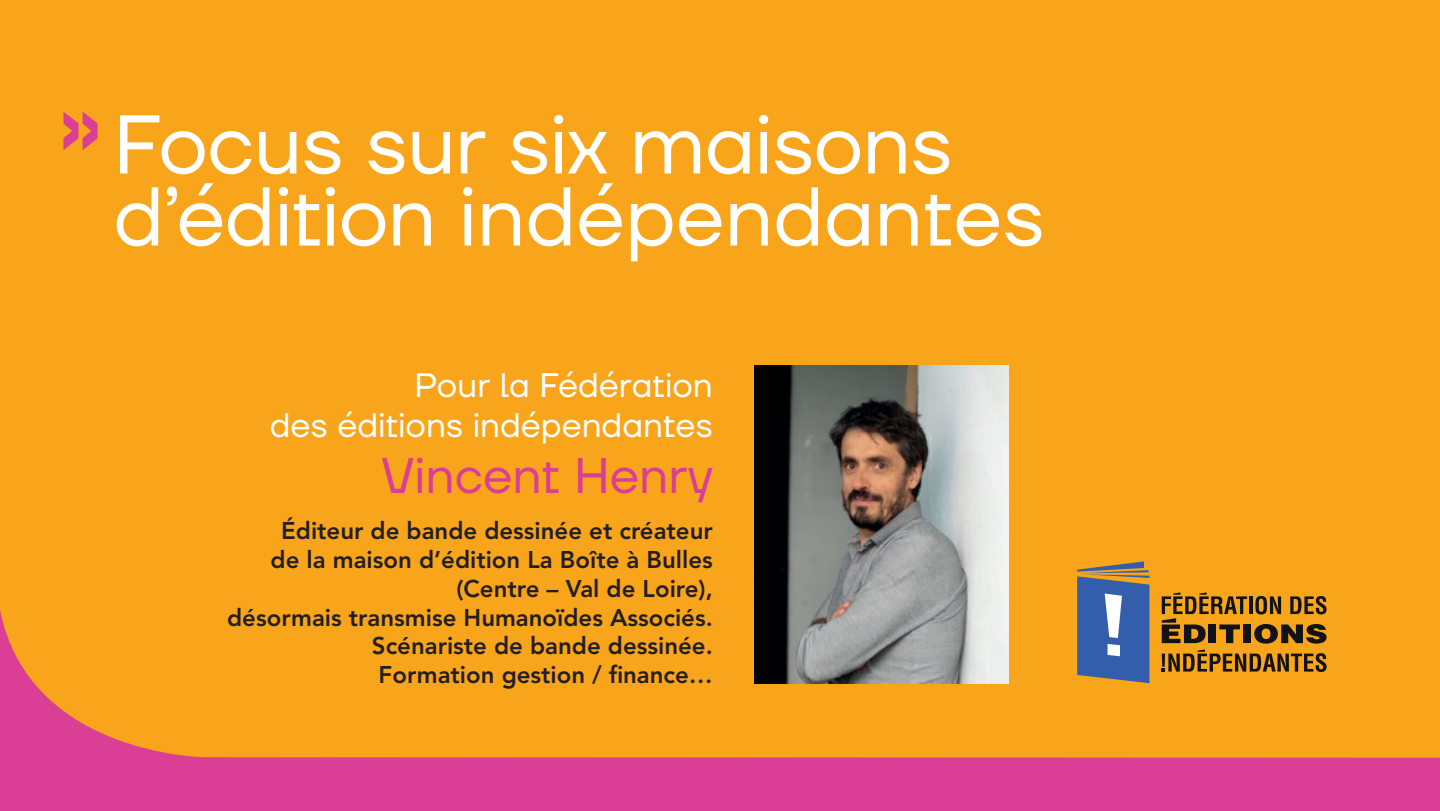
<style>
.page{position:relative;width:1440px;height:811px;background:#fff}
.page>*{position:absolute;margin:0;border:0;box-sizing:border-box;transform-origin:0 0}
.t1{font:83px/72px "TT Firs Neue";letter-spacing:-.01em;color:#fff}
.t2{font:50px "TT Firs Neue";color:#da3e95}
.t3{font:34px/40px "TT Firs Neue";color:#fff;text-align:right}
.t4{font:800 24px/28.8px "Avenir LT Std";color:#231f20;text-align:right}
</style>
<div class="page">
<div style="left:0;top:0;width:1440px;height:810px;background:#f9a51b"></div>
<svg style="left:0;top:594px;width:1440px;height:216px"></svg>
<svg style="left:63px;top:111px;width:35px;height:39px"></svg>
<svg style="left:1077px;top:561px;width:73px;height:121px;background:#5e749c"></svg>
<hr style="left:1249px;top:596px;width:3px;height:17px;background:#111314">
<svg style="left:1255px;top:595px;width:26px;height:19px"></svg>
<svg style="left:1290px;top:595px;width:37px;height:19px"></svg>
<div style="left:1243px;top:624px;width:8px;height:18px;background:#111314"></div>
<svg style="left:1254px;top:623px;width:73px;height:20px"></svg>
<svg style="left:1162px;top:592px;width:85px;height:50px"></svg>
<svg style="left:1162px;top:649px;width:165px;height:22px"></svg>
<img style="left:755px;top:365px;width:253px;height:317px">
<h1 class="t1" style="left:113px;top:107px;width:933px">Focus sur six maisons d’édition indépendantes</h1>
<h3 class="t3" style="left:270px;top:364px;width:445px">Pour la Fédération<br>des éditions indépendantes</h3>
<h2 class="t2" style="left:381px;top:441px;width:333px">Vincent Henry</h2>
<p class="t4" style="left:227px;top:516px;width:487px">Éditeur de bande dessinée et créateur<br>de la maison d’édition La Boîte à Bulles (Centre – Val de Loire),<br>désormais transmise Humanoïdes Associés.<br>Scénariste de bande dessinée.<br>Formation gestion / finance…</p>
</div>
